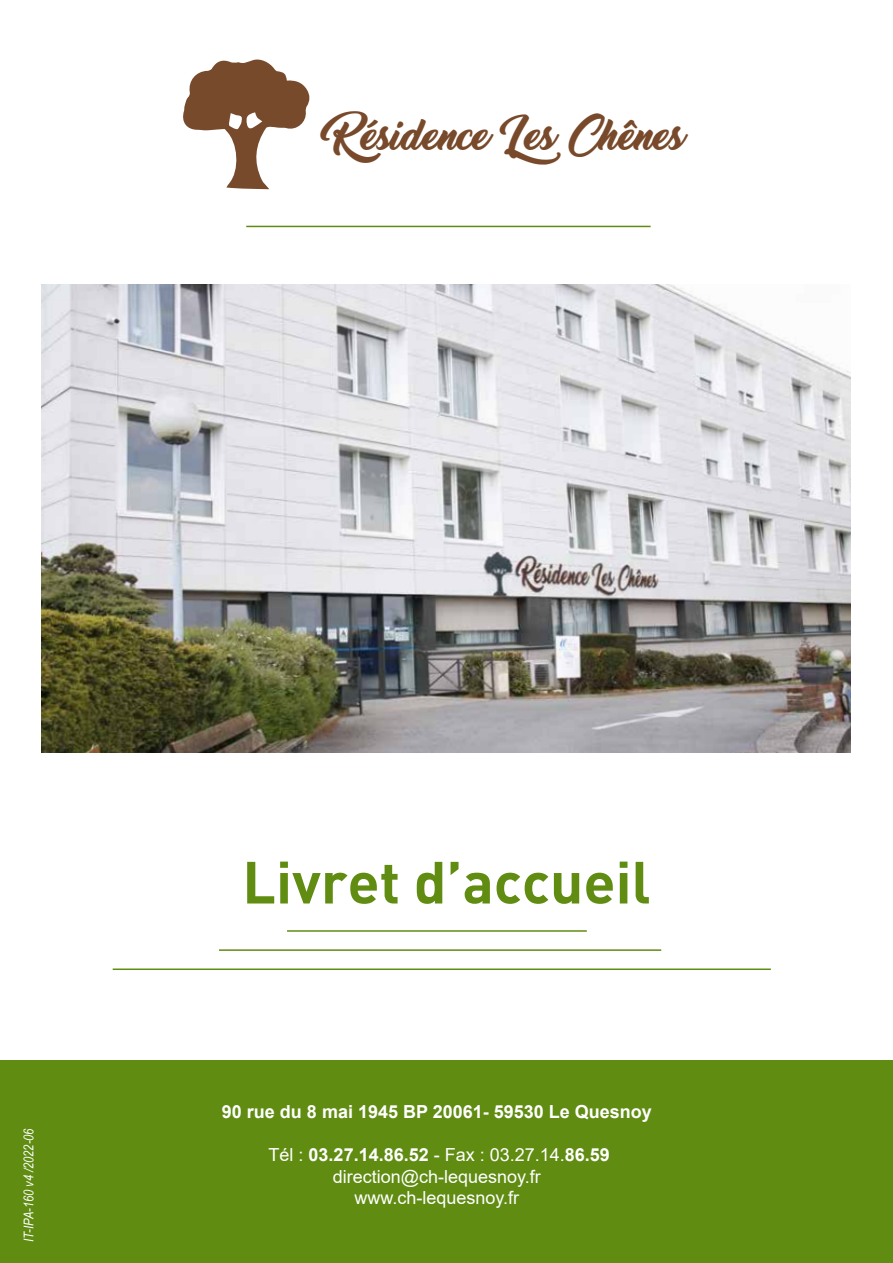
<style>
.page{position:relative;width:893px;height:1263px;background:#fff}
.page>*{position:absolute;margin:0;border:0;box-sizing:border-box;transform-origin:0 0}
.t1{font:58.5px "DIN Bold";color:#608c12}
.t2{font:34.5px "Thinking Of Betty";letter-spacing:-.06em;color:#784a2b}
.t3{font:18px/21.6px "Arial";color:#fff;text-align:center}
.t4{font:700 18px "Arial";color:#fff}
.t5{font:italic 13.5px "Arial Narrow";letter-spacing:-.005em;color:#fff}
.s1{color:#774a2b}
.s2{font-weight:700}
</style>
<div class="page">
<hr style="left:287px;top:930px;width:300px;height:2px;background:#608c12">
<hr style="left:219px;top:949px;width:442px;height:2px;background:#608c12">
<hr style="left:113px;top:968px;width:658px;height:2px;background:#608c12">
<img style="left:41px;top:285px;width:809px;height:468px">
<svg style="left:183px;top:59px;width:127px;height:130px"></svg>
<hr style="left:246px;top:226px;width:405px;height:1px;background:#608c12">
<div style="left:0;top:1060px;width:893px;height:203px;background:#608c12"></div>
<h2 class="t2" style="left:331px;top:118px;width:357px">Rési<span class="s1">den</span>ce Les Chênes</h2>
<p class="t5" style="left:19px;top:1242px;width:115px;rotate:-90deg">IT-IPA-160 v4 /2022-06</p>
<h1 class="t1" style="left:242px;top:844px;width:410px">Livret d’accueil</h1>
<p class="t4" style="left:222px;top:1099px;width:431px">90 rue du 8 mai 1945 BP 20061- 59530 Le Quesnoy</p>
<p class="t3" style="left:269px;top:1144px;width:343px">Tél : <span class="s2">03.27.14.86.52</span> - Fax : 03.27.14.<span class="s2">86.59 </span>direction@ch-lequesnoy.fr www.ch-lequesnoy.fr</p>
</div>
